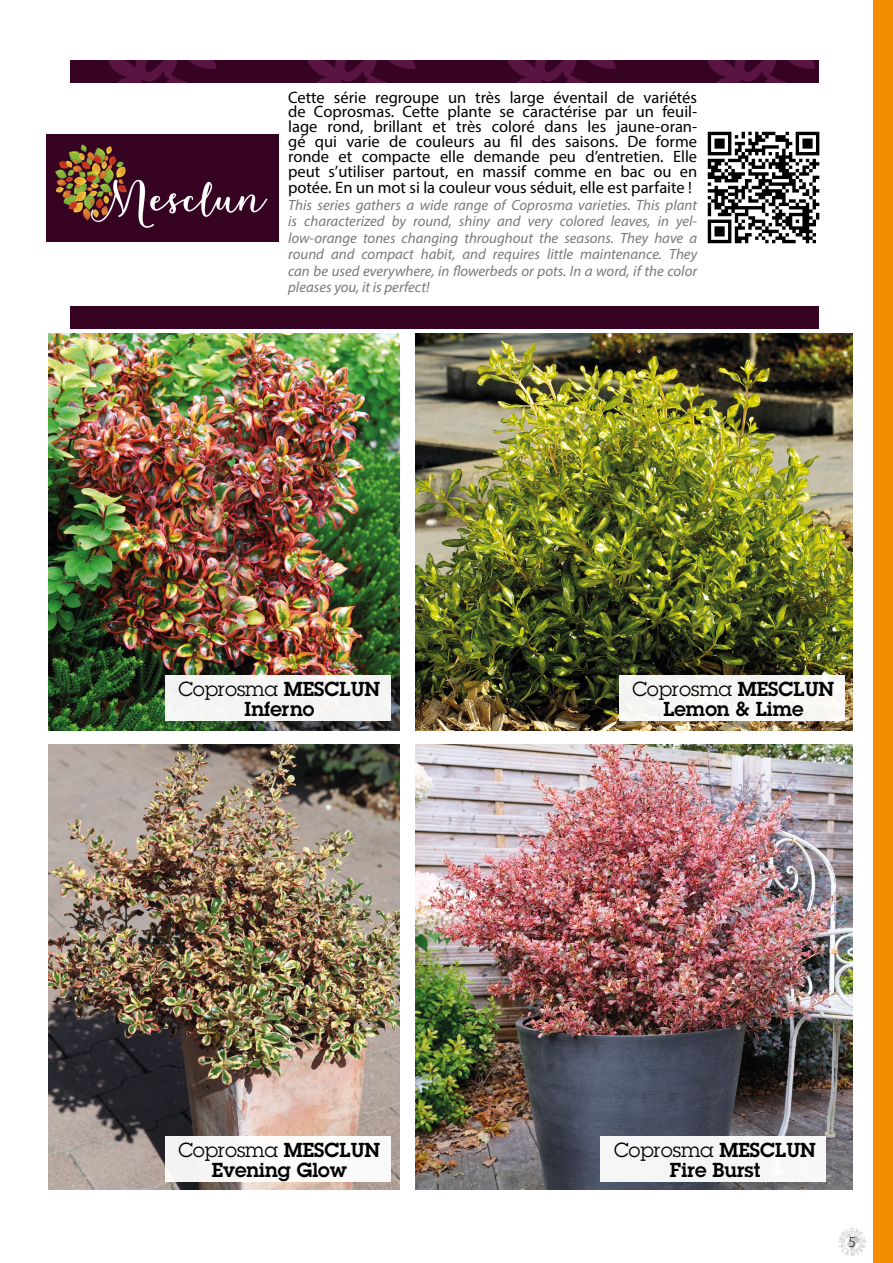
<style>
.page{position:relative;width:893px;height:1263px;background:#fff}
.page>*{position:absolute;margin:0;border:0;box-sizing:border-box;transform-origin:0 0}
.t1{font:19.8px "Lubalin Graph Std";color:#000}
.t2{font:600 19.8px "Lubalin Graph Std";color:#000}
.t3{font:16.5px/14.9px "Myriad Pro";color:#000;text-align:justify}
.t4{font:300 15.45px "Myriad Pro";color:#000}
.t5{font:italic 14.85px/16.5px "Myriad Pro";color:#797979;text-align:justify}
.s1{font-weight:600}
</style>
<div class="page">
<div style="left:874px;top:0;width:19px;height:1263px;background:#f28e00"></div>
<img style="left:48px;top:334px;width:351px;height:396px">
<img style="left:415px;top:744px;width:438px;height:446px">
<img style="left:415px;top:334px;width:438px;height:396px">
<img style="left:48px;top:744px;width:351px;height:446px">
<img style="left:70px;top:60px;width:749px;height:268px">
<div style="left:57px;top:83px;width:773px;height:223px;background:#fff"></div>
<img style="left:707px;top:131px;width:113px;height:113px">
<div style="left:46px;top:134px;width:233px;height:108px;background:#360323"></div>
<img style="left:55px;top:144px;width:213px;height:84px">
<div style="left:165px;top:675px;width:225px;height:46px;background:#f4f4f3"></div>
<div style="left:165px;top:1136px;width:225px;height:45px;background:#fff"></div>
<div style="left:619px;top:675px;width:225px;height:46px;background:#f7f6f3"></div>
<div style="left:601px;top:1136px;width:225px;height:45px;background:#f6f6f7"></div>
<img style="left:838px;top:1229px;width:27px;height:26px">
<p class="t3" style="left:288px;top:89px;width:411px">Cette série regroupe un très large éventail de variétés de Coprosmas. Cette plante se caractérise par un feuil&shy;lage rond, brillant et très coloré dans les jaune-oran&shy;gé qui varie de couleurs au fil des saisons. De forme ronde et compacte elle demande peu d’entretien. Elle peut s’utiliser partout, en massif comme en bac ou en</p>
<p class="t3" style="left:288px;top:180px;width:405px">potée. En un mot si la couleur vous séduit, elle est parfaite !</p>
<p class="t5" style="left:288px;top:196px;width:411px">This series gathers a wide range of Coprosma varieties. This plant is characterized by round, shiny and very colored leaves, in yel&shy;low-orange tones changing throughout the seasons. They have a round and compact habit, and requires little maintenance. They can be used everywhere, in flowerbeds or pots. In a word, if the color pleases you, it is perfect!</p>
<p class="t1" style="left:179px;top:677px;width:203px">Coprosma <span class="s1">MESCLUN</span></p>
<p class="t2" style="left:245px;top:696px;width:71px">Inferno</p>
<p class="t1" style="left:633px;top:677px;width:203px">Coprosma <span class="s1">MESCLUN</span></p>
<p class="t2" style="left:663px;top:696px;width:142px">Lemon &amp; Lime</p>
<p class="t1" style="left:179px;top:1137px;width:203px">Coprosma <span class="s1">MESCLUN</span></p>
<p class="t2" style="left:212px;top:1156px;width:137px">Evening Glow</p>
<p class="t1" style="left:614px;top:1137px;width:203px">Coprosma <span class="s1">MESCLUN</span></p>
<p class="t2" style="left:670px;top:1156px;width:92px">Fire Burst</p>
<p class="t4" style="left:848px;top:1234px;width:9px">5</p>
</div>
